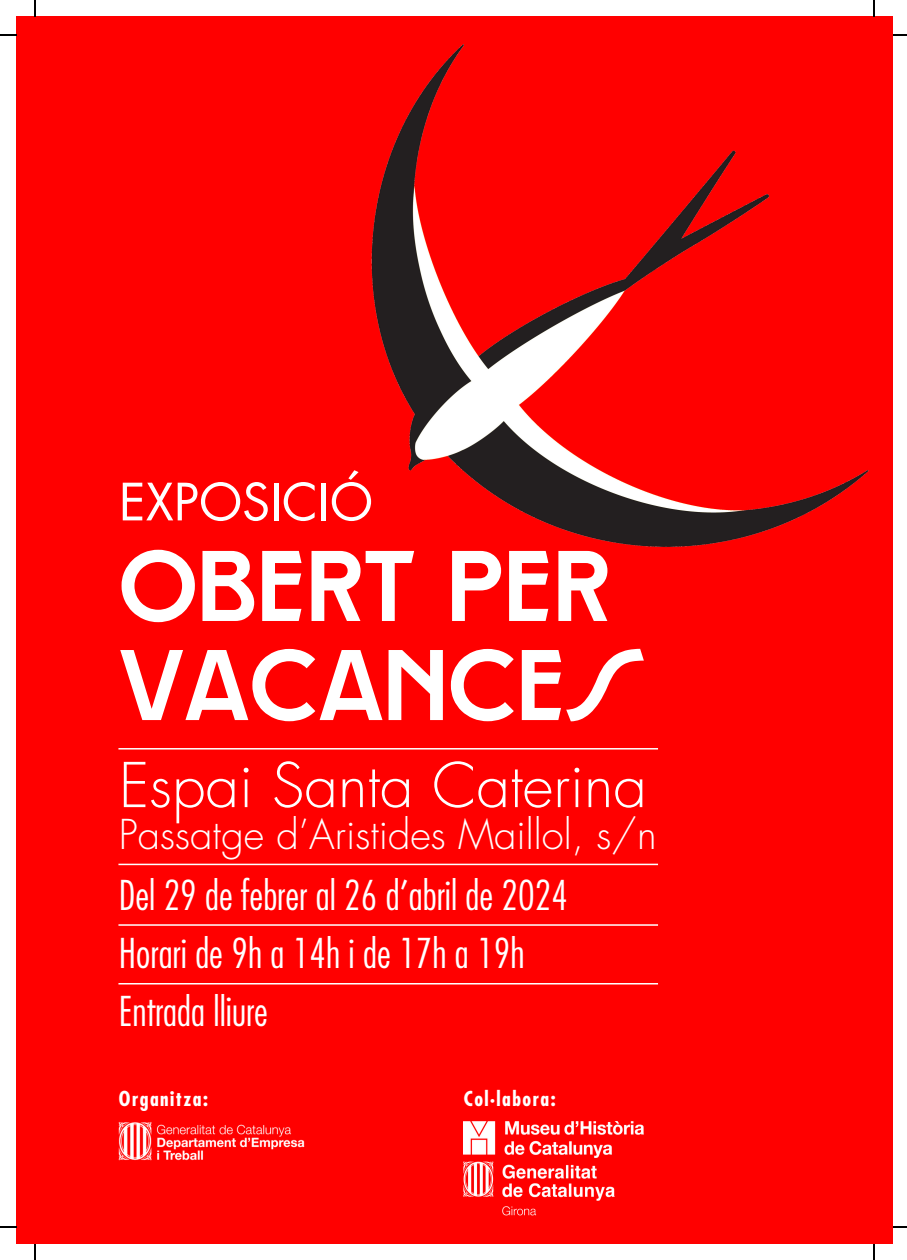
<style>
.page{position:relative;width:907px;height:1260px;background:#fff}
.page>*{position:absolute;margin:0;border:0;box-sizing:border-box;transform-origin:0 0}
.t1{font:500 100px/99px "Casagrande Antifascista";color:#fff}
.t2{font:300 60px "Futura Std";color:#fff}
.t3{font:50px "Futura Std";color:#fff}
.t4{font:300 condensed 40px "Futura Std";color:#fff}
.t5{font:300 40px "Futura Std";color:#fff}
.t6{font:700 condensed 20px "Futura Std";letter-spacing:.075em;color:#fff}
</style>
<div class="page">
<div style="left:16px;top:16px;width:876px;height:1228px;background:#f00"></div>
<hr style="left:118px;top:747px;width:540px;height:2px;background:#fff">
<hr style="left:118px;top:863px;width:540px;height:2px;background:#fff">
<hr style="left:118px;top:924px;width:540px;height:1px;background:#fff">
<img style="left:463px;top:1121px;width:180px;height:35px">
<img style="left:463px;top:1161px;width:152px;height:54px">
<hr style="left:118px;top:982px;width:540px;height:2px;background:#fff">
<img style="left:371px;top:44px;width:498px;height:503px">
<img style="left:118px;top:1122px;width:186px;height:39px">
<svg style="left:34px;top:0;width:2px;height:16px"></svg>
<svg style="left:0;top:34px;width:16px;height:2px"></svg>
<svg style="left:873px;top:0;width:1px;height:16px"></svg>
<svg style="left:892px;top:34px;width:15px;height:2px"></svg>
<svg style="left:34px;top:1244px;width:2px;height:15px"></svg>
<svg style="left:0;top:1226px;width:16px;height:1px"></svg>
<svg style="left:873px;top:1244px;width:1px;height:15px"></svg>
<svg style="left:892px;top:1226px;width:15px;height:1px"></svg>
<h3 class="t3" style="left:119px;top:479px;width:255px">EXPOSICIÓ</h3>
<p class="t1" style="left:119px;top:550px;width:526px">OBERT PER<br>VACANCEs</p>
<h3 class="t2" style="left:119px;top:757px;width:529px">Espai Santa Caterina</h3>
<h3 class="t5" style="left:119px;top:816px;width:539px">Passatge d’Aristides Maillol, s/n</h3>
<p class="t4" style="left:119px;top:876px;width:450px">Del 29 de febrer al 26 d’abril de 2024</p>
<p class="t4" style="left:119px;top:935px;width:407px">Horari de 9h a 14h i de 17h a 19h</p>
<p class="t4" style="left:119px;top:992px;width:150px">Entrada lliure</p>
<p class="t6" style="left:119px;top:1088px;width:91px">Organitza:</p>
<p class="t6" style="left:464px;top:1088px;width:93px">Col·labora:</p>
</div>
